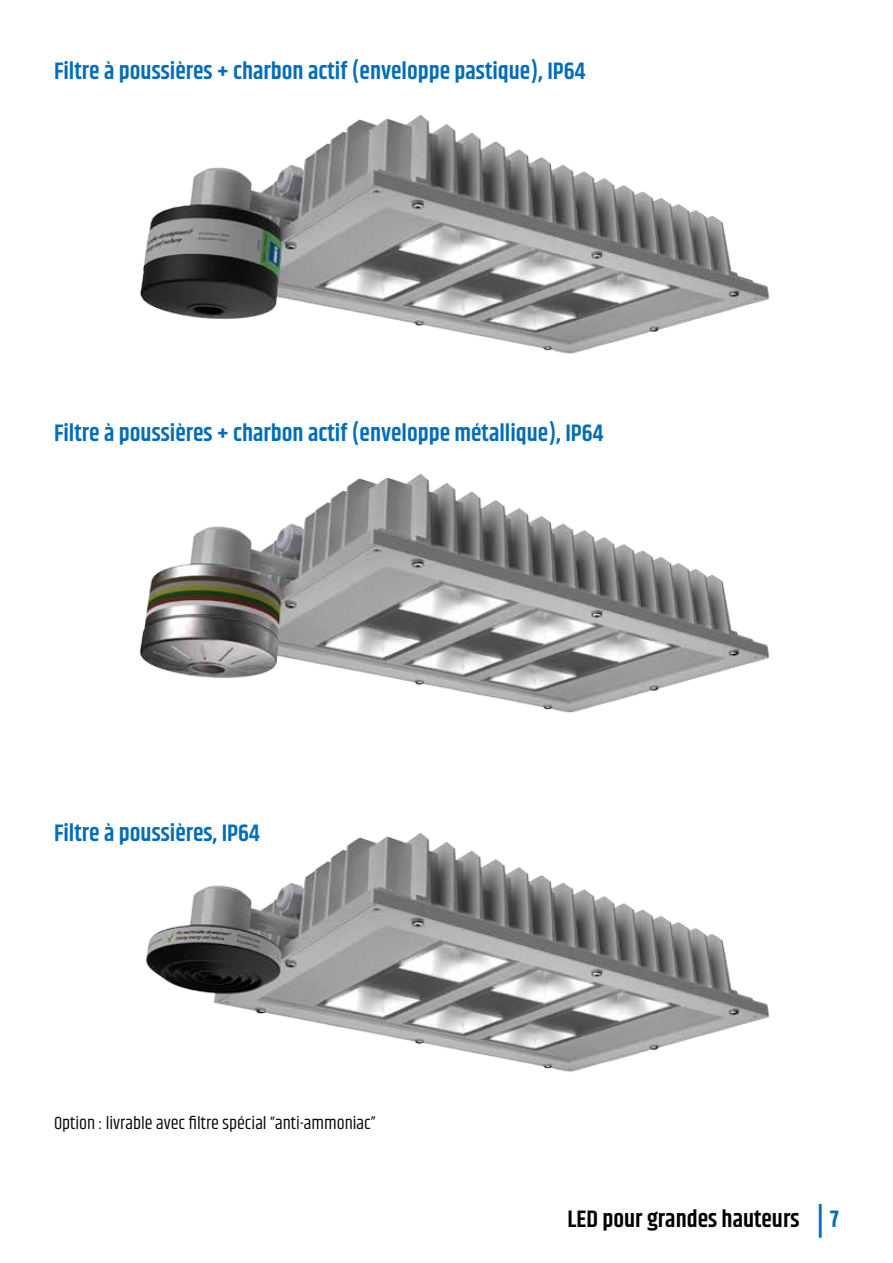
<style>
.page{position:relative;width:893px;height:1263px;background:#fff}
.page>*{position:absolute;margin:0;border:0;box-sizing:border-box;transform-origin:0 0}
.t1{font:600 33px "Khand";color:#006db8}
.t2{font:600 24px "Khand";color:#006db8}
.t3{font:600 24px "Khand";color:#000}
.t4{font:18px "Khand";color:#000}
</style>
<div class="page">
<img style="left:192px;top:115px;width:438px;height:74px">
<img style="left:140px;top:189px;width:630px;height:359px">
<img style="left:139px;top:548px;width:631px;height:524px">
<p class="t2" style="left:54px;top:55px;width:533px">Filtre à poussières + charbon actif (enveloppe pastique), IP64</p>
<p class="t2" style="left:54px;top:417px;width:551px">Filtre à poussières + charbon actif (enveloppe métallique), IP64</p>
<p class="t2" style="left:54px;top:817px;width:207px">Filtre à poussières, IP64</p>
<p class="t4" style="left:54px;top:1112px;width:323px">Option : livrable avec filtre spécial “anti-ammoniac”</p>
<h1 class="t1" style="left:817px;top:1199px;width:9px">|</h1>
<p class="t3" style="left:568px;top:1203px;width:233px">LED pour grandes hauteurs</p>
<p class="t2" style="left:830px;top:1203px;width:10px">7</p>
</div>
